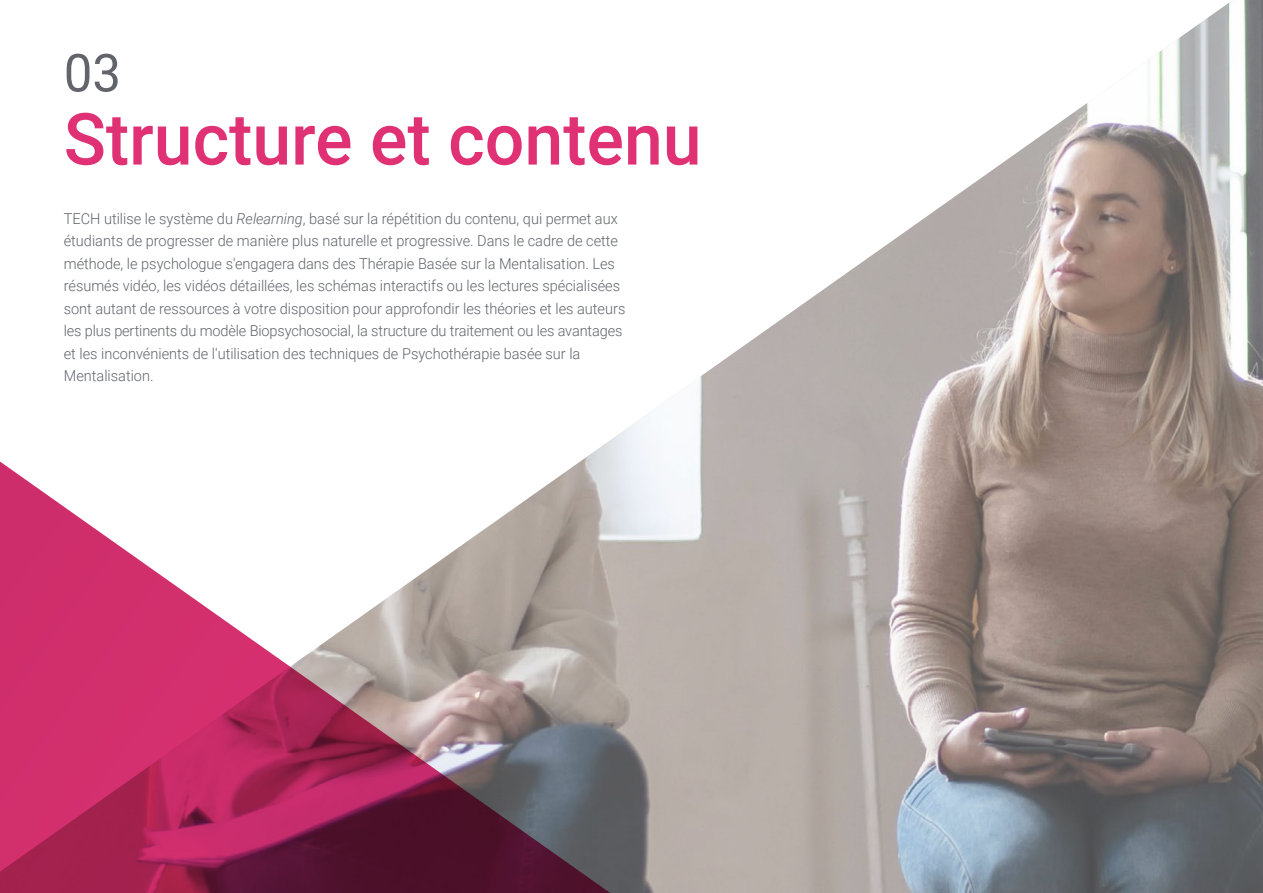
<style>
.page{position:relative;width:1263px;height:893px;background:#fff}
.page>*{position:absolute;margin:0;border:0;box-sizing:border-box;transform-origin:0 0}
.t1{font:500 72px "Roboto";color:#df3174}
.t2{font:52.5px "Roboto";color:#61646a}
.t3{font:300 15px/22.5px "Roboto";color:#61646a}
.s1{font-style:italic}
</style>
<div class="page">
<img style="left:602px;top:0;width:661px;height:893px">
<svg style="left:0;top:446px;width:640px;height:447px"></svg>
<h2 class="t2" style="left:64px;top:36px;width:59px">03</h2>
<h1 class="t1" style="left:64px;top:89px;width:639px">Structure et contenu</h1>
<p class="t3" style="left:64px;top:207px;width:563px">TECH utilise le système du <span class="s1">Relearning</span>, basé sur la répétition du contenu, qui permet aux étudiants de progresser de manière plus naturelle et progressive. Dans le cadre de cette méthode, le psychologue s'engagera dans des Thérapie Basée sur la Mentalisation. Les résumés vidéo, les vidéos détaillées, les schémas interactifs ou les lectures spécialisées sont autant de ressources à votre disposition pour approfondir les théories et les auteurs les plus pertinents du modèle Biopsychosocial, la structure du traitement ou les avantages et les inconvénients de l'utilisation des techniques de Psychothérapie basée sur la Mentalisation.</p>
</div>
